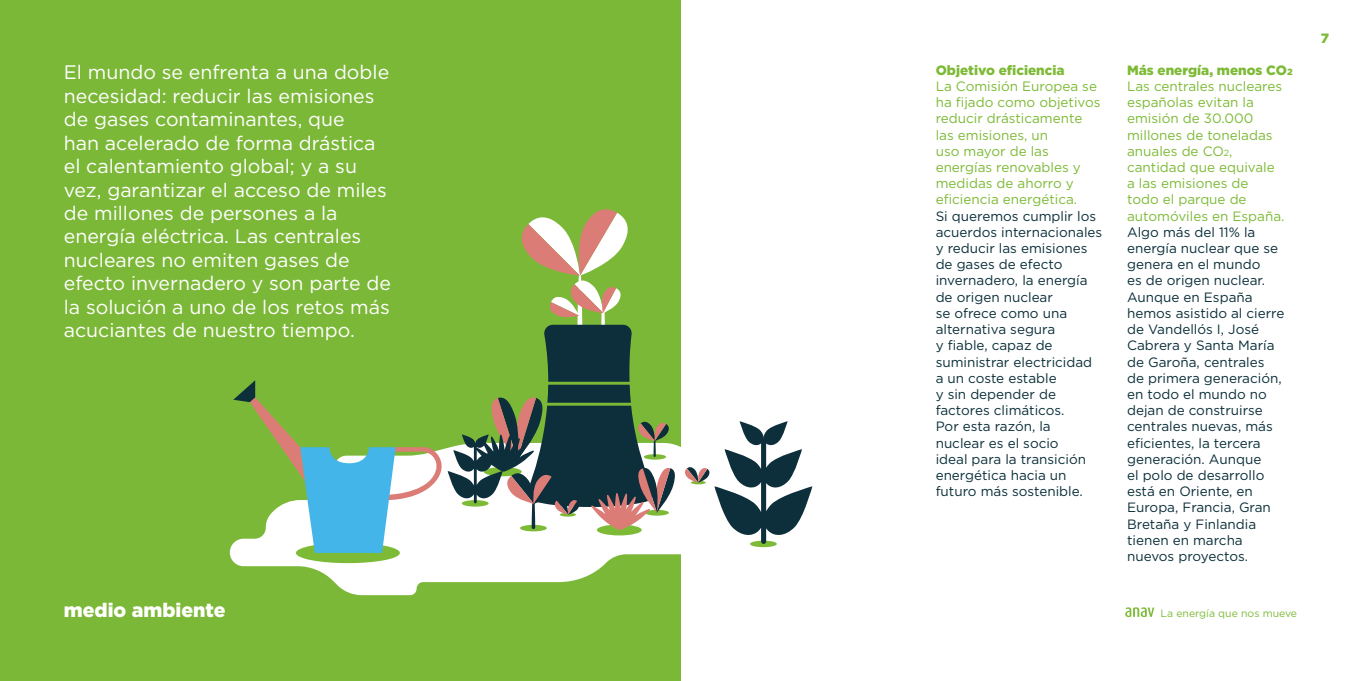
<style>
.page{position:relative;width:1361px;height:681px;background:#fff}
.page>*{position:absolute;margin:0;border:0;box-sizing:border-box;transform-origin:0 0}
.t1{font:19.5px/23.4px "Gotham";color:#fff}
.t2{font:900 19.5px "Gotham";color:#fff}
.t3{font:13.5px/16.2px "Gotham";color:#0b2f3a}
.t4{font:13.5px/16.2px "Gotham";color:#7dba36}
.t5{font:900 13.5px "Gotham";color:#7dba36}
.t6{font:10.5px "Gotham";color:#7dba36}
.s1{font-weight:900}
.s2{font-weight:900;font-size:9px}
.s3{font-size:9px}
</style>
<div class="page">
<div style="left:0;top:0;width:680px;height:680px;background:#7cb838"></div>
<svg style="left:230px;top:442px;width:547px;height:153px;fill:#fff"></svg>
<div style="left:296px;top:542px;width:104px;height:21px;background:#7dba36;border-radius:50%"></div>
<div style="left:750px;top:540px;width:27px;height:7px;background:#7dba36;border-radius:50%"></div>
<svg style="left:684px;top:421px;width:128px;height:122px"></svg>
<svg style="left:233px;top:209px;width:444px;height:343px"></svg>
<svg style="left:1125px;top:607px;width:29px;height:9px"></svg>
<p class="t1" style="left:64px;top:60px;width:329px">El mundo se enfrenta a una doble necesidad: reducir las emisiones de gases contaminantes, que<br>han acelerado de forma drástica el calentamiento global; y a su vez, garantizar el acceso de miles de millones de persones a la energía eléctrica. Las centrales nucleares no emiten gases de efecto invernadero y son parte de la solución a uno de los retos más acuciantes de nuestro tiempo.</p>
<p class="t5" style="left:935px;top:60px;width:130px">Objetivo eficiencia</p>
<p class="t4" style="left:935px;top:78px;width:166px">La Comisión Europea se ha fijado como objetivos reducir drásticamente las emisiones, un<br>uso mayor de las energías renovables y medidas de ahorro y eficiencia energética.</p>
<p class="t3" style="left:935px;top:207px;width:168px">Si queremos cumplir los acuerdos internacionales y reducir las emisiones de gases de efecto invernadero, la energía de origen nuclear<br>se ofrece como una alternativa segura<br>y fiable, capaz de suministrar electricidad a un coste estable<br>y sin depender de factores climáticos.<br>Por esta razón, la nuclear es el socio<br>ideal para la transición energética hacia un futuro más sostenible.</p>
<p class="t4" style="left:1127px;top:61px;width:167px"><span class="s1">Más energía, menos CO</span><span class="s2">2<br></span>Las centrales nucleares españolas evitan la emisión de 30.000 millones de toneladas anuales de CO<span class="s3">2</span>, cantidad que equivale<br>a las emisiones de<br>todo el parque de automóviles en España.</p>
<p class="t3" style="left:1127px;top:223px;width:159px">Algo más del 11% la energía nuclear que se genera en el mundo<br>es de origen nuclear.<br>Aunque en España hemos asistido al cierre de Vandellós I, José<br>Cabrera y Santa María de Garoña, centrales de primera generación, en todo el mundo no dejan de construirse centrales nuevas, más eficientes, la tercera generación. Aunque<br>el polo de desarrollo está en Oriente, en<br>Europa, Francia, Gran<br>Bretaña y Finlandia tienen en marcha nuevos proyectos.</p>
<h1 class="t2" style="left:64px;top:596px;width:163px">medio ambiente</h1>
<p class="t6" style="left:1160px;top:606px;width:138px">La energía que nos mueve</p>
<p class="t5" style="left:1320px;top:29px;width:10px">7</p>
</div>
